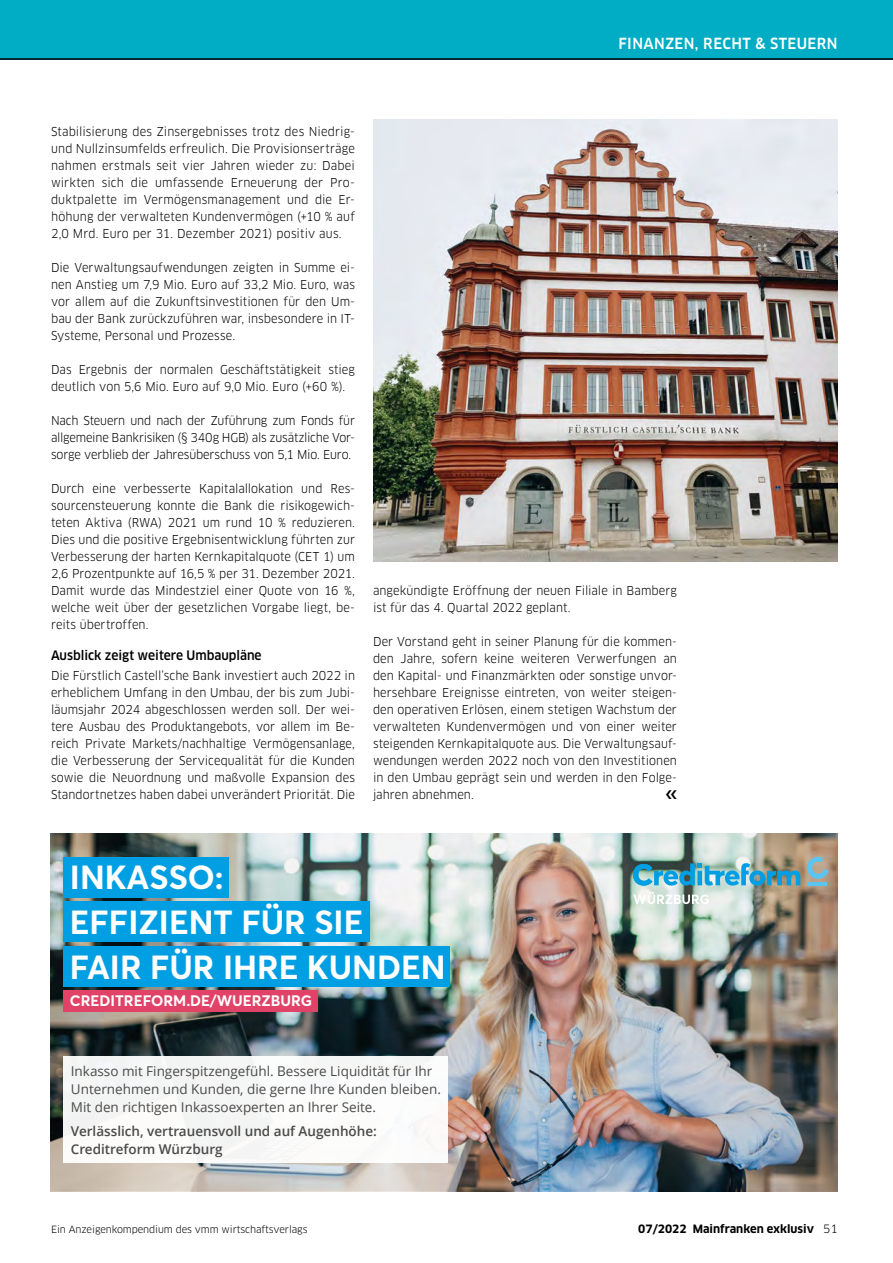
<style>
.page{position:relative;width:893px;height:1263px;background:#fff}
.page>*{position:absolute;margin:0;border:0;box-sizing:border-box;transform-origin:0 0}
.t1{font:700 33px/45px "Averta PE";color:#fff}
.t2{font:700 15px "Averta PE";color:#fff}
.EXKLUSIV_-_Rubrik{font:500 15px "Clan OT";letter-spacing:.03em;color:#fff;scale:.95 1}
.t3{font:13.5px/18px "Open Sans";color:#4a4a49}
.t4{font:600 13.5px/18px "Open Sans";color:#4a4a49}
.EXKLUSIV_-_Zwiti{font:500 12.75px "Clan OT";color:#000;scale:.95 1}
.EXKLUSIV_-_Fliesstex{font:12px/17px "Clan OT";letter-spacing:.005em;color:#000;text-align:justify;scale:.95 1}
.t5{font:700 11.25px "Clan OT";color:#000}
.t6{font:9.75px "Clan OT";letter-spacing:-.01em;color:#000}
.s1{font-weight:400}
</style>
<div class="page">
<div style="left:0;top:0;width:893px;height:60px;background:#00adc5"></div>
<hr style="left:0;top:58px;width:893px;height:2px;background:#000">
<div style="left:51px;top:833px;width:787px;height:358px;background:#4a4a49;opacity:.05"></div>
<div style="left:63px;top:946px;width:387px;height:40px;background:#009fe3"></div>
<div style="left:63px;top:901px;width:307px;height:41px;background:#009fe3"></div>
<div style="left:63px;top:857px;width:166px;height:40px;background:#009fe3"></div>
<div style="left:63px;top:991px;width:255px;height:21px;background:#e14368"></div>
<svg style="left:806px;top:856px;width:23px;height:24px"></svg>
<hr style="left:808px;top:882px;width:19px;height:3px;background:#5bc5f2">
<img style="left:633px;top:863px;width:167px;height:22px">
<svg style="left:633px;top:892px;width:76px;height:12px"></svg>
<div style="left:63px;top:1057px;width:385px;height:106px;background:#fff"></div>
<img style="left:373px;top:119px;width:465px;height:442px">
<p class="EXKLUSIV_-_Rubrik" style="left:618px;top:35px;width:232px">FINANZEN, RECHT &amp; STEUERN</p>
<p class="EXKLUSIV_-_Fliesstex" style="left:51px;top:123px;width:321px">Stabilisierung des Zinsergebnisses trotz des Niedrig&shy;und Nullzinsumfelds erfreulich. Die Provisionserträge nahmen erstmals seit vier Jahren wieder zu: Dabei wirkten sich die umfassende Erneuerung der Pro&shy;duktpalette im Vermögensmanagement und die Er&shy;höhung der verwalteten Kundenvermögen (+10 % auf 2,0 Mrd. Euro per 31. Dezember 2021) positiv aus.</p>
<p class="EXKLUSIV_-_Fliesstex" style="left:51px;top:259px;width:321px">Die Verwaltungsaufwendungen zeigten in Summe ei&shy;nen Anstieg um 7,9 Mio. Euro auf 33,2 Mio. Euro, was vor allem auf die Zukunftsinvestitionen für den Um&shy;bau der Bank zurückzuführen war, insbesondere in IT-Systeme, Personal und Prozesse.</p>
<p class="EXKLUSIV_-_Fliesstex" style="left:51px;top:361px;width:321px">Das Ergebnis der normalen Geschäftstätigkeit stieg deutlich von 5,6 Mio. Euro auf 9,0 Mio. Euro (+60 %).</p>
<p class="EXKLUSIV_-_Fliesstex" style="left:51px;top:412px;width:321px">Nach Steuern und nach der Zuführung zum Fonds für allgemeine Bankrisiken (§ 340g HGB) als zusätzliche Vor&shy;sorge verblieb der Jahresüberschuss von 5,1 Mio. Euro.</p>
<p class="EXKLUSIV_-_Fliesstex" style="left:51px;top:480px;width:321px">Durch eine verbesserte Kapitalallokation und Res&shy;sourcensteuerung konnte die Bank die risikogewich&shy;teten Aktiva (RWA) 2021 um rund 10 % reduzieren.<br>Dies und die positive Ergebnisentwicklung führten zur Verbesserung der harten Kernkapitalquote (CET 1) um 2,6 Prozentpunkte auf 16,5 % per 31. Dezember 2021.<br>Damit wurde das Mindestziel einer Quote von 16 %, welche weit über der gesetzlichen Vorgabe liegt, be&shy;reits übertroffen.</p>
<p class="EXKLUSIV_-_Zwiti" style="left:51px;top:647px;width:223px">Ausblick zeigt weitere Umbaupläne</p>
<p class="EXKLUSIV_-_Fliesstex" style="left:51px;top:667px;width:321px">Die Fürstlich Castell’sche Bank investiert auch 2022 in erheblichem Umfang in den Umbau, der bis zum Jubi&shy;läumsjahr 2024 abgeschlossen werden soll. Der wei&shy;tere Ausbau des Produktangebots, vor allem im Be&shy;reich Private Markets/nachhaltige Vermögensanlage, die Verbesserung der Servicequalität für die Kunden sowie die Neuordnung und maßvolle Expansion des Standortnetzes haben dabei unverändert Priorität. Die</p>
<p class="EXKLUSIV_-_Fliesstex" style="left:373px;top:582px;width:321px">angekündigte Eröffnung der neuen Filiale in Bamberg ist für das 4. Quartal 2022 geplant.</p>
<p class="EXKLUSIV_-_Fliesstex" style="left:373px;top:633px;width:321px">Der Vorstand geht in seiner Planung für die kommen&shy;den Jahre, sofern keine weiteren Verwerfungen an den Kapital- und Finanzmärkten oder sonstige unvor&shy;hersehbare Ereignisse eintreten, von weiter steigen&shy;den operativen Erlösen, einem stetigen Wachstum der verwalteten Kundenvermögen und von einer weiter steigenden Kernkapitalquote aus. Die Verwaltungsauf&shy;wendungen werden 2022 noch von den Investitionen in den Umbau geprägt sein und werden in den Folge&shy;jahren abnehmen.</p>
<p class="t1" style="left:70px;top:853px;width:377px">INKASSO:<br>EFFIZIENT FÜR SIE<br>FAIR FÜR IHRE KUNDEN</p>
<p class="t2" style="left:70px;top:990px;width:243px">CREDITREFORM.DE/WUERZBURG</p>
<p class="t3" style="left:71px;top:1061px;width:372px">Inkasso mit Fingerspitzengefühl. Bessere Liquidität für Ihr<br>Unternehmen und Kunden, die gerne Ihre Kunden bleiben.<br>Mit den richtigen Inkassoexperten an Ihrer Seite.</p>
<p class="t4" style="left:71px;top:1121px;width:307px">Verlässlich, vertrauensvoll und auf Augenhöhe:<br>Creditreform Würzburg</p>
<p class="t6" style="left:51px;top:1223px;width:258px">Ein Anzeigenkompendium des vmm wirtschaftsverlags</p>
<p class="t5" style="left:638px;top:1222px;width:201px">07/2022 Mainfranken exklusiv <span class="s1">51</span></p>
</div>
